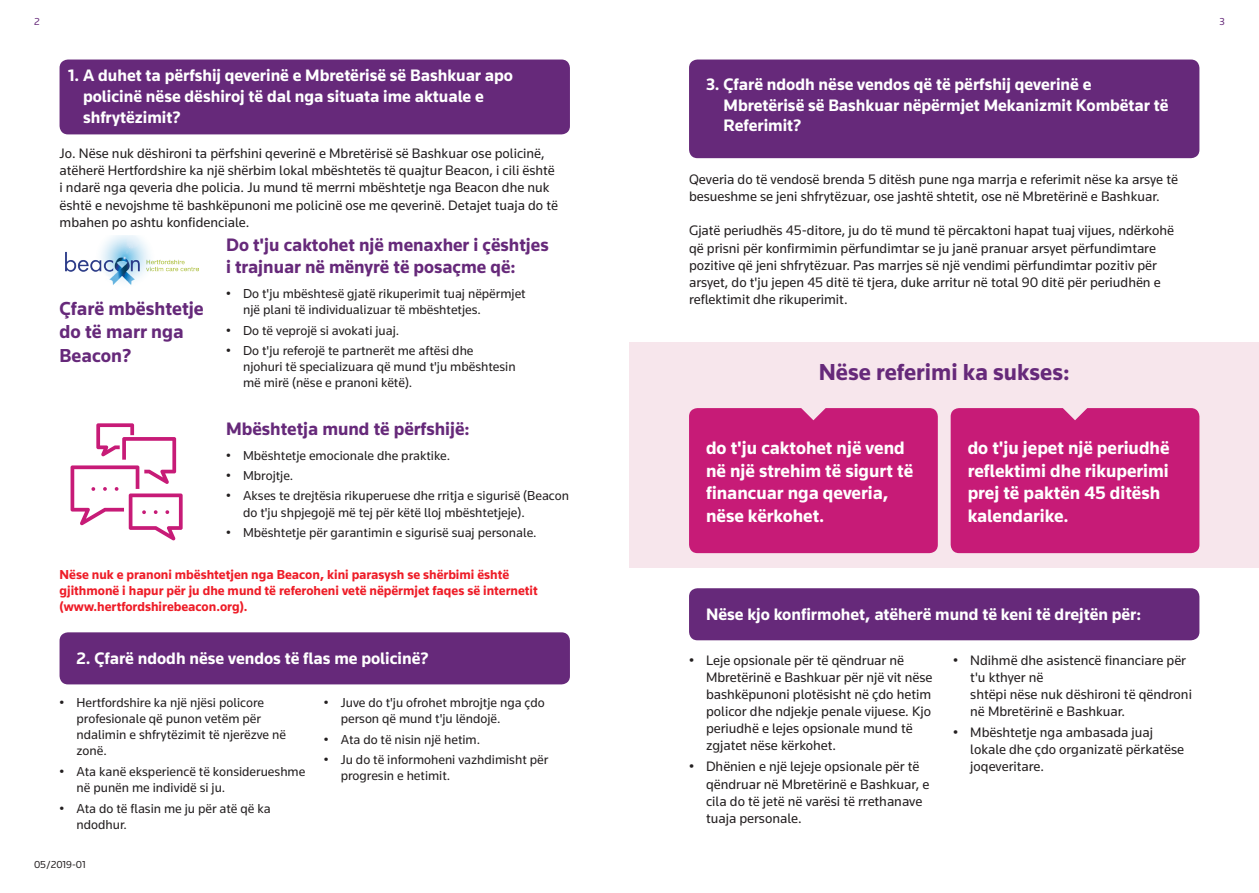
<style>
.page{position:relative;width:1259px;height:893px;background:#fff}
.page>*{position:absolute;margin:0;border:0;box-sizing:border-box;transform-origin:0 0}
.t1{font:700 24px "Knowledge";color:#66297a}
.t2{font:700 19.5px/23.4px "Knowledge";color:#66297a}
.t3{font:700 18.75px/22.5px "Knowledge";color:#fff}
.t4{font:700 18.75px/22.5px "Knowledge";color:#66297a}
.t5{font:700 17.25px/20.7px "Knowledge";color:#fff}
.t6{font:14.25px/17.1px "Knowledge";color:#231f20}
.t7{font:13.5px/16.2px "Knowledge";color:#231f20}
.t8{font:700 13.5px/16.2px "Knowledge";color:#ee1c27}
.t9{font:10.5px "Knowledge";color:#231f20}
.t10{font:10.5px "Knowledge";color:#66297a}
</style>
<div class="page">
<div style="left:629px;top:342px;width:630px;height:226px;background:#f7e6ec"></div>
<div style="left:689px;top:408px;width:249px;height:145px;background:#c71b77;border-radius:9px"></div>
<div style="left:689px;top:60px;width:510px;height:98px;background:#66297a;border-radius:9px"></div>
<div style="left:60px;top:632px;width:510px;height:52px;background:#66297a;border-radius:9px"></div>
<div style="left:60px;top:60px;width:510px;height:74px;background:#66297a;border-radius:9px"></div>
<div style="left:950px;top:408px;width:249px;height:145px;background:#c71b77;border-radius:9px"></div>
<img style="left:66px;top:235px;width:133px;height:50px">
<svg style="left:801px;top:408px;width:24px;height:12px"></svg>
<svg style="left:1063px;top:408px;width:24px;height:12px"></svg>
<div style="left:689px;top:588px;width:510px;height:52px;background:#66297a;border-radius:9px"></div>
<svg style="left:71px;top:423px;width:112px;height:117px"></svg>
<p class="t10" style="left:34px;top:15px;width:7px">2</p>
<p class="t10" style="left:1219px;top:15px;width:7px">3</p>
<p class="t5" style="left:83px;top:65px;width:431px;text-indent:-15px">1. A duhet ta përfshij qeverinë e Mbretërisë së Bashkuar apo policinë nëse dëshiroj të dal nga situata ime aktuale e shfrytëzimit?</p>
<p class="t6" style="left:60px;top:145px;width:500px">Jo. Nëse nuk dëshironi ta përfshini qeverinë e Mbretërisë së Bashkuar ose policinë, atëherë Hertfordshire ka një shërbim lokal mbështetës të quajtur Beacon, i cili është i ndarë nga qeveria dhe policia. Ju mund të merrni mbështetje nga Beacon dhe nuk është e nevojshme të bashkëpunoni me policinë ose me qeverinë. Detajet tuaja do të mbahen po ashtu konfidenciale.</p>
<h2 class="t2" style="left:60px;top:296px;width:146px">Çfarë mbështetje do të marr nga<br>Beacon?</h2>
<h3 class="t4" style="left:226px;top:233px;width:324px">Do t'ju caktohet një menaxher i çështjes i trajnuar në mënyrë të posaçme që:</h3>
<p class="t7" style="left:243px;top:285px;width:284px;text-indent:-17px">• Do t'ju mbështesë gjatë rikuperimit tuaj nëpërmjet një plani të individualizuar të mbështetjes.</p>
<p class="t7" style="left:226px;top:322px;width:175px">• Do të veprojë si avokati juaj.</p>
<p class="t7" style="left:243px;top:342px;width:274px;text-indent:-17px">• Do t'ju referojë te partnerët me aftësi dhe njohuri të specializuara që mund t'ju mbështesin më mirë (nëse e pranoni këtë).</p>
<h3 class="t4" style="left:226px;top:417px;width:245px">Mbështetja mund të përfshijë:</h3>
<p class="t7" style="left:226px;top:447px;width:226px">• Mbështetje emocionale dhe praktike.</p>
<p class="t7" style="left:226px;top:467px;width:69px">• Mbrojtje.</p>
<p class="t7" style="left:243px;top:488px;width:327px;text-indent:-17px">• Akses te drejtësia rikuperuese dhe rritja e sigurisë (Beacon do t'ju shpjegojë më tej për këtë lloj mbështetjeje).</p>
<p class="t7" style="left:226px;top:524px;width:312px">• Mbështetje për garantimin e sigurisë suaj personale.</p>
<p class="t8" style="left:60px;top:566px;width:480px">Nëse nuk e pranoni mbështetjen nga Beacon, kini parasysh se shërbimi është gjithmonë i hapur për ju dhe mund të referoheni vetë nëpërmjet faqes së internetit (www.hertfordshirebeacon.org).</p>
<p class="t5" style="left:77px;top:648px;width:353px">2. Çfarë ndodh nëse vendos të flas me policinë?</p>
<p class="t7" style="left:77px;top:694px;width:211px;text-indent:-17px">• Hertfordshire ka një njësi policore profesionale që punon vetëm për ndalimin e shfrytëzimit të njerëzve në zonë.</p>
<p class="t7" style="left:77px;top:763px;width:230px;text-indent:-17px">• Ata kanë eksperiencë të konsiderueshme në punën me individë si ju.</p>
<p class="t7" style="left:77px;top:800px;width:196px;text-indent:-17px">• Ata do të flasin me ju për atë që ka ndodhur.</p>
<p class="t9" style="left:34px;top:858px;width:53px">05/2019-01</p>
<p class="t7" style="left:341px;top:694px;width:206px;text-indent:-17px">• Juve do t'ju ofrohet mbrojtje nga çdo person që mund t'ju lëndojë.</p>
<p class="t7" style="left:324px;top:731px;width:158px">• Ata do të nisin një hetim.</p>
<p class="t7" style="left:341px;top:751px;width:209px;text-indent:-17px">• Ju do të informoheni vazhdimisht për progresin e hetimit.</p>
<p class="t5" style="left:723px;top:74px;width:446px;text-indent:-17px">3. Çfarë ndodh nëse vendos që të përfshij qeverinë e<br>Mbretërisë së Bashkuar nëpërmjet Mekanizmit Kombëtar të<br>Referimit?</p>
<p class="t6" style="left:689px;top:171px;width:490px">Qeveria do të vendosë brenda 5 ditësh pune nga marrja e referimit nëse ka arsye të besueshme se jeni shfrytëzuar, ose jashtë shtetit, ose në Mbretërinë e Bashkuar.</p>
<p class="t6" style="left:689px;top:222px;width:486px">Gjatë periudhës 45-ditore, ju do të mund të përcaktoni hapat tuaj vijues, ndërkohë që prisni për konfirmimin përfundimtar se ju janë pranuar arsyet përfundimtare pozitive që jeni shfrytëzuar. Pas marrjes së një vendimi përfundimtar pozitiv për arsyet, do t'ju jepen 45 ditë të tjera, duke arritur në total 90 ditë për periudhën e reflektimit dhe rikuperimit.</p>
<h1 class="t1" style="left:818px;top:357px;width:252px">Nëse referimi ka sukses:</h1>
<h3 class="t3" style="left:706px;top:436px;width:209px">do t'ju caktohet një vend në një strehim të sigurt të financuar nga qeveria, nëse kërkohet.</h3>
<h3 class="t3" style="left:967px;top:436px;width:203px">do t'ju jepet një periudhë reflektimi dhe rikuperimi prej të paktën 45 ditësh kalendarike.</h3>
<p class="t5" style="left:706px;top:604px;width:437px">Nëse kjo konfirmohet, atëherë mund të keni të drejtën për:</p>
<p class="t6" style="left:706px;top:651px;width:228px;text-indent:-17px">• Leje opsionale për të qëndruar në Mbretërinë e Bashkuar për një vit nëse bashkëpunoni plotësisht në çdo hetim policor dhe ndjekje penale vijuese. Kjo periudhë e lejes opsionale mund të zgjatet nëse kërkohet.</p>
<p class="t6" style="left:706px;top:758px;width:225px;text-indent:-17px">• Dhënien e një lejeje opsionale për të qëndruar në Mbretërinë e Bashkuar, e cila do të jetë në varësi të rrethanave tuaja personale.</p>
<p class="t6" style="left:970px;top:651px;width:223px;text-indent:-17px">• Ndihmë dhe asistencë financiare për t'u kthyer në<br>shtëpi nëse nuk dëshironi të qëndroni në Mbretërinë e Bashkuar.</p>
<p class="t6" style="left:970px;top:724px;width:215px;text-indent:-17px">• Mbështetje nga ambasada juaj lokale dhe çdo organizatë përkatëse joqeveritare.</p>
</div>
